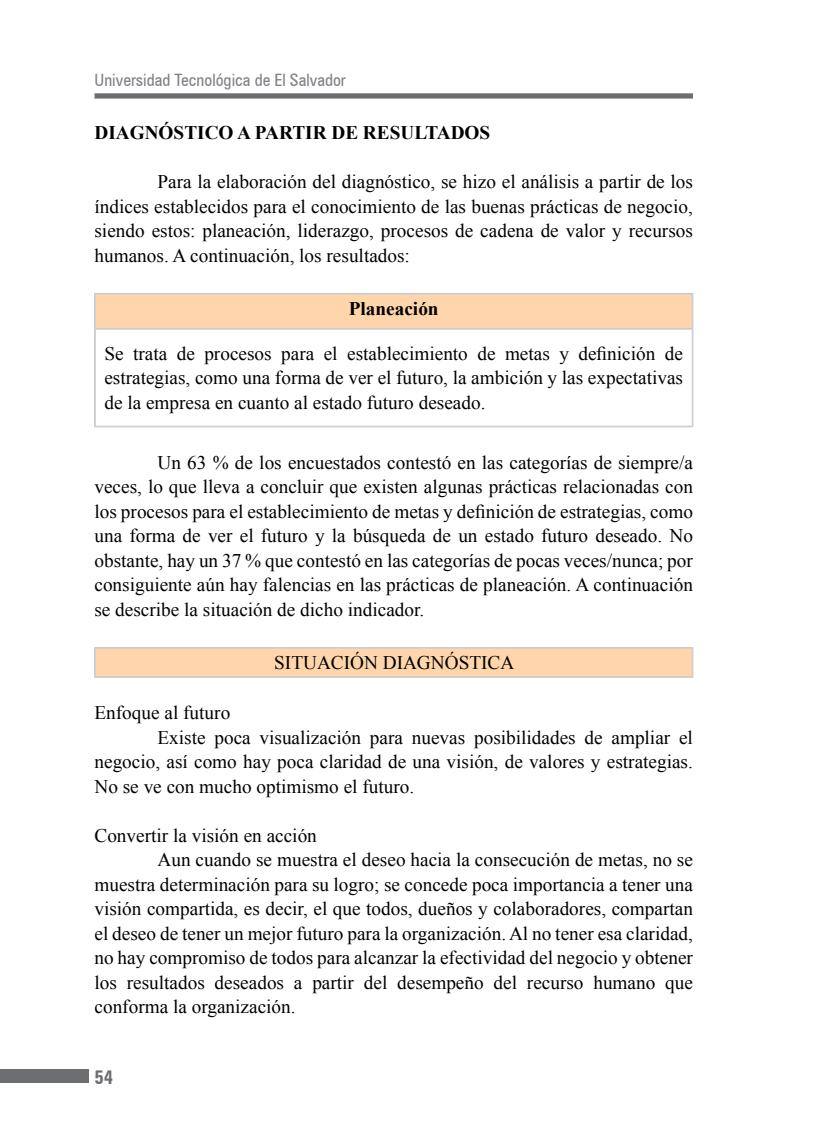
<style>
.page{position:relative;width:819px;height:1134px;background:#fff}
.page>*{position:absolute;margin:0;border:0;box-sizing:border-box;transform-origin:0 0}
.t1{font:19.25px/24.5px "Times New Roman";color:#000;text-align:justify}
.t2{font:700 19.25px "Times New Roman";color:#000}
.t3{font:700 condensed 19.25px "Zurich BT";color:#6d6e71}
.t4{font:condensed 17.15px "Zurich BT";color:#808285}
</style>
<div class="page">
<div style="left:94px;top:93px;width:599px;height:6px;background:#6d6e71"></div>
<div style="left:0;top:1069px;width:89px;height:14px;background:#6d6e71"></div>
<div style="left:95px;top:294px;width:598px;height:35px;background:#ffd6ab"></div>
<hr style="left:94px;top:328px;width:599px;height:1px;background:#fff">
<hr style="left:94px;top:293px;width:599px;height:1px;background:#cbcbcb">
<hr style="left:95px;top:294px;width:597px;height:1px;background:#cbcbcb">
<hr style="left:95px;top:328px;width:597px;height:1px;background:#cbcbcb">
<hr style="left:95px;top:329px;width:597px;height:1px;background:#cbcbcb">
<hr style="left:95px;top:426px;width:597px;height:1px;background:#cbcbcb">
<hr style="left:94px;top:427px;width:599px;height:1px;background:#cbcbcb">
<hr style="left:94px;top:293px;width:1px;height:36px;background:#cbcbcb">
<hr style="left:95px;top:294px;width:1px;height:34px;background:#cbcbcb">
<hr style="left:94px;top:329px;width:1px;height:98px;background:#cbcbcb">
<hr style="left:95px;top:329px;width:1px;height:97px;background:#cbcbcb">
<hr style="left:692px;top:294px;width:1px;height:34px;background:#cbcbcb">
<hr style="left:693px;top:293px;width:1px;height:36px;background:#cbcbcb">
<hr style="left:692px;top:329px;width:1px;height:97px;background:#cbcbcb">
<hr style="left:693px;top:329px;width:1px;height:98px;background:#cbcbcb">
<div style="left:95px;top:648px;width:598px;height:29px;background:#ffd6ab"></div>
<hr style="left:94px;top:647px;width:599px;height:1px;background:#cbcbcb">
<hr style="left:95px;top:648px;width:597px;height:1px;background:#cbcbcb">
<hr style="left:95px;top:676px;width:597px;height:1px;background:#cbcbcb">
<hr style="left:94px;top:677px;width:599px;height:1px;background:#cbcbcb">
<svg style="left:94px;top:648px;width:2px;height:29px"></svg>
<svg style="left:692px;top:648px;width:2px;height:29px"></svg>
<p class="t4" style="left:94px;top:69px;width:253px">Universidad Tecnológica de El Salvador</p>
<p class="t2" style="left:94px;top:120px;width:397px">DIAGNÓSTICO A PARTIR DE RESULTADOS</p>
<p class="t1" style="left:94px;top:169px;width:600px;text-indent:63px">Para la elaboración del diagnóstico, se hizo el análisis a partir de los índices establecidos para el conocimiento de las buenas prácticas de negocio, siendo estos: planeación, liderazgo, procesos de cadena de valor y recursos humanos. A continuación, los resultados:</p>
<p class="t2" style="left:349px;top:295px;width:91px">Planeación</p>
<p class="t1" style="left:104px;top:341px;width:580px">Se trata de procesos para el establecimiento de metas y definición de estrategias, como una forma de ver el futuro, la ambición y las expectativas de la empresa en cuanto al estado futuro deseado.</p>
<p class="t1" style="left:94px;top:450px;width:600px;text-indent:63px">Un 63 % de los encuestados contestó en las categorías de siempre/a veces, lo que lleva a concluir que existen algunas prácticas relacionadas con los procesos para el establecimiento de metas y definición de estrategias, como una forma de ver el futuro y la búsqueda de un estado futuro deseado. No obstante, hay un 37 % que contestó en las categorías de pocas veces/nunca; por consiguiente aún hay falencias en las prácticas de planeación. A continuación se describe la situación de dicho indicador.</p>
<p class="t1" style="left:274px;top:650px;width:12px">SITU</p>
<p class="t1" style="left:317px;top:650px;width:27px">ACIÓN</p>
<p class="t1" style="left:383px;top:650px;width:47px">DIAGNÓSTIC</p>
<p class="t1" style="left:500px;top:650px;width:15px">A</p>
<p class="t1" style="left:95px;top:700px;width:137px">Enfoque al futuro</p>
<p class="t1" style="left:158px;top:725px;width:537px">Existe poca visualización para nuevas posibilidades de ampliar el</p>
<p class="t1" style="left:95px;top:749px;width:600px">negocio, así como hay poca claridad de una visión, de valores y estrategias.</p>
<p class="t1" style="left:95px;top:774px;width:321px">No se ve con mucho optimismo el futuro.</p>
<p class="t1" style="left:95px;top:823px;width:224px">Convertir la visión en acción</p>
<p class="t1" style="left:158px;top:847px;width:537px">Aun cuando se muestra el deseo hacia la consecución de metas, no se</p>
<p class="t1" style="left:95px;top:872px;width:600px">muestra determinación para su logro; se concede poca importancia a tener una</p>
<p class="t1" style="left:95px;top:896px;width:600px">visión compartida, es decir, el que todos, dueños y colaboradores, compartan</p>
<p class="t1" style="left:95px;top:921px;width:600px">el deseo de tener un mejor futuro para la organización. Al no tener esa claridad,</p>
<p class="t1" style="left:95px;top:945px;width:600px">no hay compromiso de todos para alcanzar la efectividad del negocio y obtener</p>
<p class="t1" style="left:95px;top:970px;width:600px">los resultados deseados a partir del desempeño del recurso humano que</p>
<p class="t1" style="left:95px;top:994px;width:203px">conforma la organización.</p>
<p class="t3" style="left:94px;top:1065px;width:20px">54</p>
</div>
